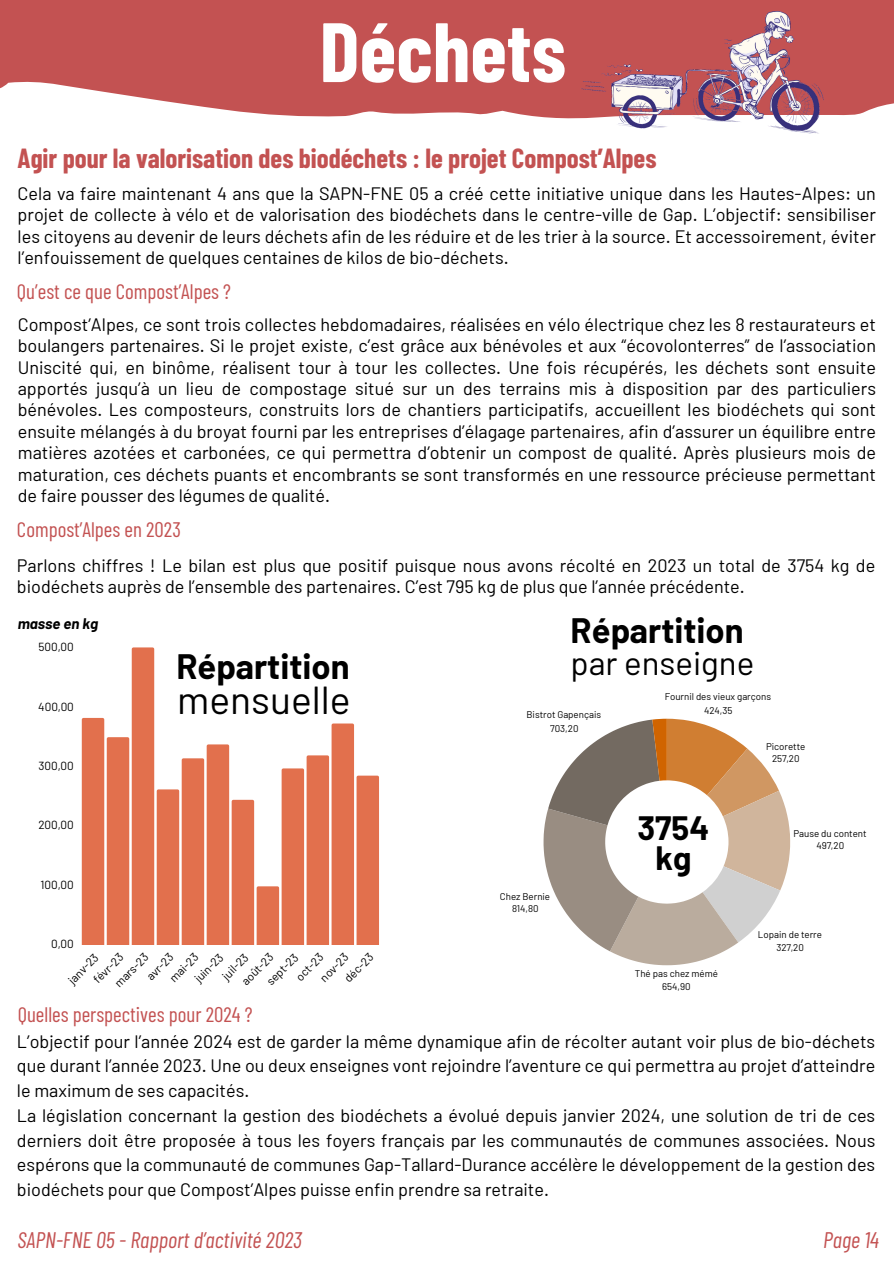
<style>
.page{position:relative;width:894px;height:1264px;background:#fff}
.page>*{position:absolute;margin:0;border:0;box-sizing:border-box;transform-origin:0 0}
.t1{font:700 84px "Barlow Condensed";color:#fff}
.t2{font:39px "Barlow";color:#000}
.t3{font:700 34.5px "Barlow";color:#000}
.t4{font:33px "Barlow";color:#000}
.t5{font:700 33px/30.6px "Barlow";color:#000;text-align:center}
.t6{font:700 27px "Barlow Condensed";color:#c35252}
.t7{font:italic 22.5px "Barlow Condensed";color:#c35252}
.t8{font:21px "Barlow Condensed";color:#c35252}
.t9{font:18px/21.3px "Barlow";color:#000;text-align:justify}
.t10{font:italic 700 15px "Barlow";color:#000}
.t11{font:11.7px "Barlow";color:#000}
.t12{font:9.75px/13.8px "Barlow";color:#000;text-align:center}
</style>
<div class="page">
<svg style="left:0;top:0;width:893px;height:119px;background:#c96363"></svg>
<svg style="left:82px;top:647px;width:297px;height:297px"></svg>
<svg style="left:543px;top:718px;width:247px;height:247px"></svg>
<img style="left:575px;top:5px;width:273px;height:129px">
<p class="t1" style="left:319px;top:-2px;width:248px">Déchets</p>
<h1 class="t6" style="left:18px;top:141px;width:640px">Agir pour la valorisation des biodéchets : le projet Compost’Alpes</h1>
<p class="t9" style="left:18px;top:182px;width:859px">Cela va faire maintenant 4 ans que la SAPN-FNE 05 a créé cette initiative unique dans les Hautes-Alpes: un projet de collecte à vélo et de valorisation des biodéchets dans le centre-ville de Gap. L’objectif: sensibiliser les citoyens au devenir de leurs déchets afin de les réduire et de les trier à la source. Et accessoirement, éviter l’enfouissement de quelques centaines de kilos de bio-déchets.</p>
<p class="t8" style="left:17px;top:278px;width:215px">Qu’est ce que Compost’Alpes ?</p>
<h5 class="t9" style="left:18px;top:313px;width:859px">Compost’Alpes, ce sont trois collectes hebdomadaires, réalisées en vélo électrique chez les 8 restaurateurs et boulangers partenaires. Si le projet existe, c’est grâce aux bénévoles et aux “écovolonterres” de l’association Uniscité qui, en binôme, réalisent tour à tour les collectes. Une fois récupérés, les déchets sont ensuite apportés jusqu’à un lieu de compostage situé sur un des terrains mis à disposition par des particuliers bénévoles. Les composteurs, construits lors de chantiers participatifs, accueillent les biodéchets qui sont ensuite mélangés à du broyat fourni par les entreprises d’élagage partenaires, afin d’assurer un équilibre entre matières azotées et carbonées, ce qui permettra d’obtenir un compost de qualité. Après plusieurs mois de maturation, ces déchets puants et encombrants se sont transformés en une ressource précieuse permettant de faire pousser des légumes de qualité.</h5>
<p class="t8" style="left:17px;top:516px;width:165px">Compost’Alpes en 2023</p>
<p class="t9" style="left:17px;top:554px;width:859px">Parlons chiffres ! Le bilan est plus que positif puisque nous avons récolté en 2023 un total de 3754 kg de biodéchets auprès de l’ensemble des partenaires. C’est 795 kg de plus que l’année précédente.</p>
<p class="t10" style="left:18px;top:613px;width:82px">masse en kg</p>
<p class="t3" style="left:570px;top:608px;width:174px">Répartition</p>
<h6 class="t4" style="left:570px;top:642px;width:185px">par enseigne</h6>
<p class="t11" style="left:38px;top:639px;width:37px">500,00</p>
<p class="t3" style="left:176px;top:644px;width:174px">Répartition</p>
<h3 class="t2" style="left:177px;top:675px;width:175px">mensuelle</h3>
<p class="t12" style="left:664px;top:689px;width:108px">Fournil des vieux garçons<br>424,35</p>
<p class="t11" style="left:38px;top:699px;width:37px">400,00</p>
<p class="t12" style="left:526px;top:707px;width:76px">Bistrot Gapençais<br>703,20</p>
<p class="t11" style="left:38px;top:758px;width:37px">300,00</p>
<p class="t11" style="left:38px;top:817px;width:37px">200,00</p>
<p class="t11" style="left:40px;top:877px;width:35px">100,00</p>
<p class="t11" style="left:51px;top:936px;width:24px">0,00</p>
<p class="t11" style="left:316px;top:974px;width:36px;rotate:-45deg">nov-23</p>
<p class="t11" style="left:238px;top:977px;width:41px;rotate:-45deg">août-23</p>
<p class="t11" style="left:111px;top:979px;width:44px;rotate:-45deg">mars-23</p>
<p class="t11" style="left:143px;top:972px;width:34px;rotate:-45deg">avr-23</p>
<p class="t11" style="left:341px;top:974px;width:37px;rotate:-45deg">déc-23</p>
<p class="t11" style="left:263px;top:977px;width:41px;rotate:-45deg">sept-23</p>
<p class="t11" style="left:292px;top:973px;width:35px;rotate:-45deg">oct-23</p>
<p class="t11" style="left:166px;top:974px;width:37px;rotate:-45deg">mai-23</p>
<p class="t11" style="left:90px;top:976px;width:39px;rotate:-45deg">févr-23</p>
<p class="t11" style="left:219px;top:972px;width:33px;rotate:-45deg">juil-23</p>
<p class="t11" style="left:65px;top:976px;width:39px;rotate:-45deg">janv-23</p>
<p class="t11" style="left:191px;top:975px;width:37px;rotate:-45deg">juin-23</p>
<p class="t12" style="left:499px;top:890px;width:52px;line-height:12.1px">Chez Bernie<br>814,80</p>
<h3 class="t5" style="left:637px;top:811px;width:73px">3754 kg</h3>
<p class="t12" style="left:634px;top:965px;width:85px">Thé pas chez mémé<br>654,90</p>
<p class="t12" style="left:765px;top:739px;width:41px;line-height:12.1px">Picorette<br>257,20</p>
<p class="t12" style="left:793px;top:827px;width:75px;line-height:12.1px">Pause du content<br>497,20</p>
<p class="t12" style="left:757px;top:926px;width:65px">Lopain de terre<br>327,20</p>
<h4 class="t8" style="left:18px;top:1001px;width:236px">Quelles perspectives pour 2024 ?</h4>
<h3 class="t9" style="left:17px;top:1027px;width:859px;line-height:24.8px">L’objectif pour l’année 2024 est de garder la même dynamique afin de récolter autant voir plus de bio-déchets que durant l’année 2023. Une ou deux enseignes vont rejoindre l’aventure ce qui permettra au projet d’atteindre le maximum de ses capacités.</h3>
<p class="t9" style="left:17px;top:1102px;width:859px;line-height:24.8px">La législation concernant la gestion des biodéchets a évolué depuis janvier 2024, une solution de tri de ces derniers doit être proposée à tous les foyers français par les communautés de communes associées. Nous espérons que la communauté de communes Gap-Tallard-Durance accélère le développement de la gestion des biodéchets pour que Compost’Alpes puisse enfin prendre sa retraite.</p>
<p class="t7" style="left:18px;top:1225px;width:286px">SAPN-FNE 05 - Rapport d’activité 2023</p>
<p class="t7" style="left:822px;top:1225px;width:57px">Page 14</p>
</div>
